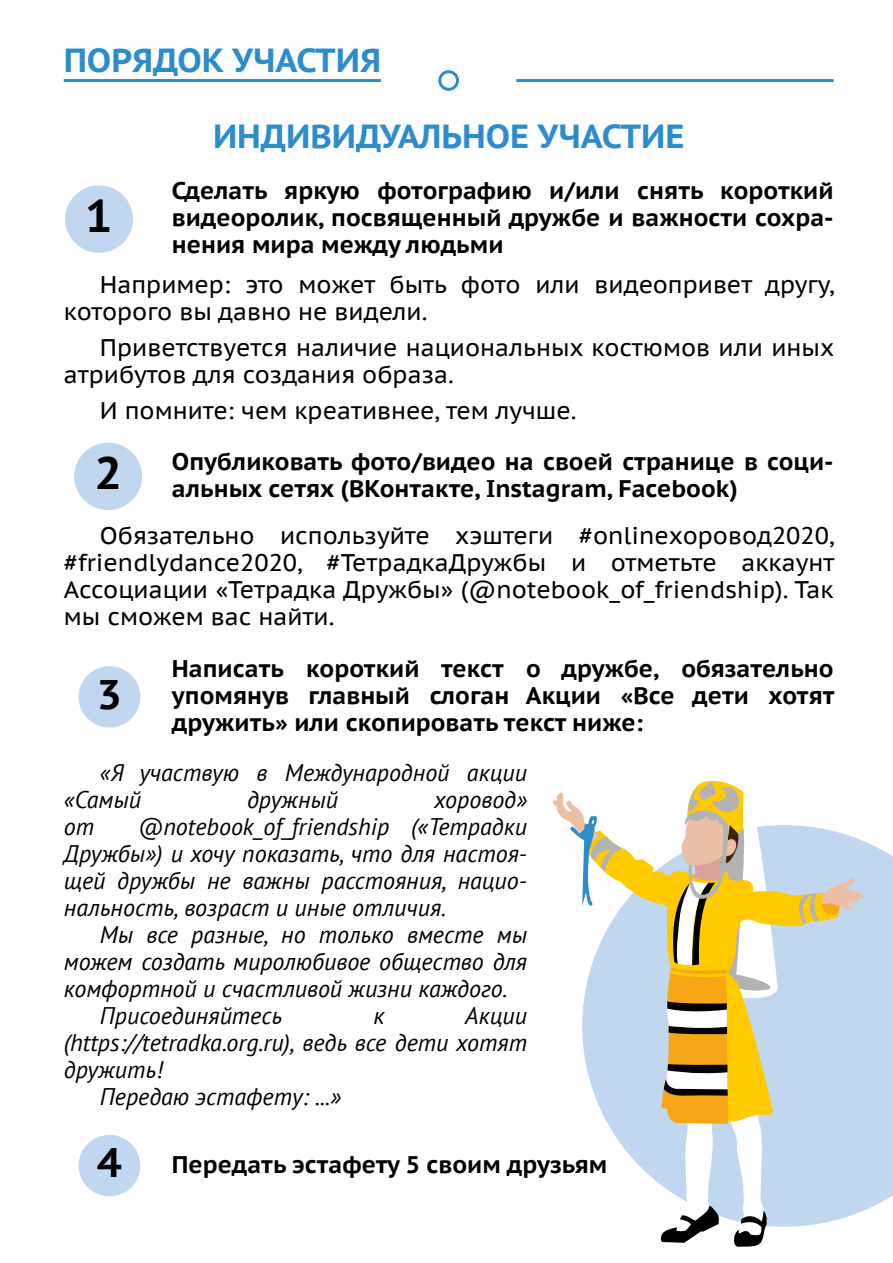
<style>
.page{position:relative;width:893px;height:1263px;background:#fff}
.page>*{position:absolute;margin:0;border:0;box-sizing:border-box;transform-origin:0 0}
.t1{font:700 45.3px "PT Sans Caption";color:#000}
.t2{font:700 41.1px "PT Sans Caption";color:#000}
.t3{font:700 33.3px "PT Sans Caption";color:#2d8ccc}
.t4{font:italic 24px/27px "PT Sans";color:#000}
.t5{font:24px/27px "PT Sans Caption";color:#000}
.t6{font:700 24px/27px "PT Sans Caption";color:#000;text-align:justify}
.s1{font-size:45.3px}
.s2{font-size:41.1px}
</style>
<div class="page">
<svg style="left:582px;top:825px;width:311px;height:402px;fill:#c0d7ef"></svg>
<svg style="left:584px;top:828px;width:256px;height:295px;background:#c9dae4"></svg>
<svg style="left:552px;top:792px;width:71px;height:114px"></svg>
<svg style="left:791px;top:878px;width:73px;height:46px;background:#d8ca9c"></svg>
<svg style="left:661px;top:781px;width:118px;height:466px"></svg>
<hr style="left:64px;top:79px;width:317px;height:3px;background:#2d8ccc">
<hr style="left:516px;top:79px;width:318px;height:3px;background:#2d8ccc">
<div style="left:438px;top:70px;width:21px;height:21px;border:3px solid #2d8ccc;border-radius:50%"></div>
<div style="left:65px;top:185px;width:68px;height:68px;background:#c0d7ef;border-radius:50%"></div>
<div style="left:79px;top:1135px;width:61px;height:61px;background:#c0d7ef;border-radius:50%"></div>
<div style="left:74px;top:443px;width:68px;height:67px;background:#c0d7ef;border-radius:50%"></div>
<div style="left:79px;top:666px;width:61px;height:62px;background:#c0d7ef;border-radius:50%"></div>
<h3 class="t3" style="left:64px;top:38px;width:319px">ПОРЯДОК УЧАСТИЯ</h3>
<h1 class="t1" style="left:86px;top:186px;width:28px">1</h1>
<h3 class="t3" style="left:213px;top:114px;width:473px">ИНДИВИДУАЛЬНОЕ УЧАСТИЕ</h3>
<p class="t6" style="left:172px;top:177px;width:663px">Сделать яркую фотографию и/или снять короткий видеоролик, посвященный дружбе и важности сохра&shy;нения мира между людьми</p>
<p class="t5" style="left:64px;top:271px;width:772px;text-indent:36px">Например: это может быть фото или видеопривет другу, которого вы давно не видели.</p>
<p class="t5" style="left:64px;top:334px;width:772px;text-indent:36px">Приветствуется наличие национальных костюмов или иных атрибутов для создания образа.</p>
<p class="t5" style="left:100px;top:397px;width:478px">И помните: чем креативнее, тем лучше.</p>
<p class="t6" style="left:172px;top:447px;width:663px;text-indent:-77px"><span class="s1">2</span> Опубликовать фото/видео на своей странице в соци&shy;альных сетях (ВКонтакте, Instagram, Facebook)</p>
<p class="t5" style="left:64px;top:522px;width:772px;text-align:justify;text-indent:36px">Обязательно используйте хэштеги #onlineхоровод2020, #friendlydance2020, #ТетрадкаДружбы и отметьте аккаунт Ассоциации «Тетрадка Дружбы» (@notebook_of_friendship). Так мы сможем вас найти.</p>
<h2 class="t2" style="left:97px;top:667px;width:26px">3</h2>
<p class="t6" style="left:172px;top:654px;width:664px">Написать короткий текст о дружбе, обязательно упомянув главный слоган Акции «Все дети хотят дружить» или скопировать текст ниже:</p>
<p class="t4" style="left:64px;top:759px;width:465px;text-indent:36px">«Я участвую в Международной акции «Самый</p>
<p class="t4" style="left:247px;top:786px;width:93px">дружный</p>
<p class="t4" style="left:434px;top:786px;width:94px">хоровод»</p>
<p class="t4" style="left:64px;top:813px;width:465px;text-align:justify;text-indent:74px">@notebook_of_friendship («Тетрадки Дружбы») и хочу показать, что для настоя&shy;щей дружбы не важны расстояния, нацио&shy;нальность, возраст и иные отличия.</p>
<p class="t4" style="left:100px;top:921px;width:429px">Мы все разные, но только вместе мы</p>
<p class="t4" style="left:64px;top:948px;width:465px">можем создать миролюбивое общество для</p>
<p class="t4" style="left:64px;top:975px;width:445px">комфортной и счастливой жизни каждого.</p>
<p class="t4" style="left:100px;top:1002px;width:184px">Присоединяйтесь</p>
<p class="t4" style="left:374px;top:1002px;width:13px">к</p>
<p class="t4" style="left:465px;top:1002px;width:63px">Акции</p>
<p class="t4" style="left:64px;top:1029px;width:465px">(https://tetradka.org.ru), ведь все дети хотят</p>
<p class="t4" style="left:64px;top:1056px;width:100px">дружить!</p>
<p class="t4" style="left:100px;top:1083px;width:243px">Передаю эстафету: ...»</p>
<p class="t4" style="left:64px;top:813px;width:32px">от</p>
<p class="t6" style="left:97px;top:1150px;width:512px"><span class="s2">4</span> Передать эстафету 5 своим друзьям</p>
</div>
